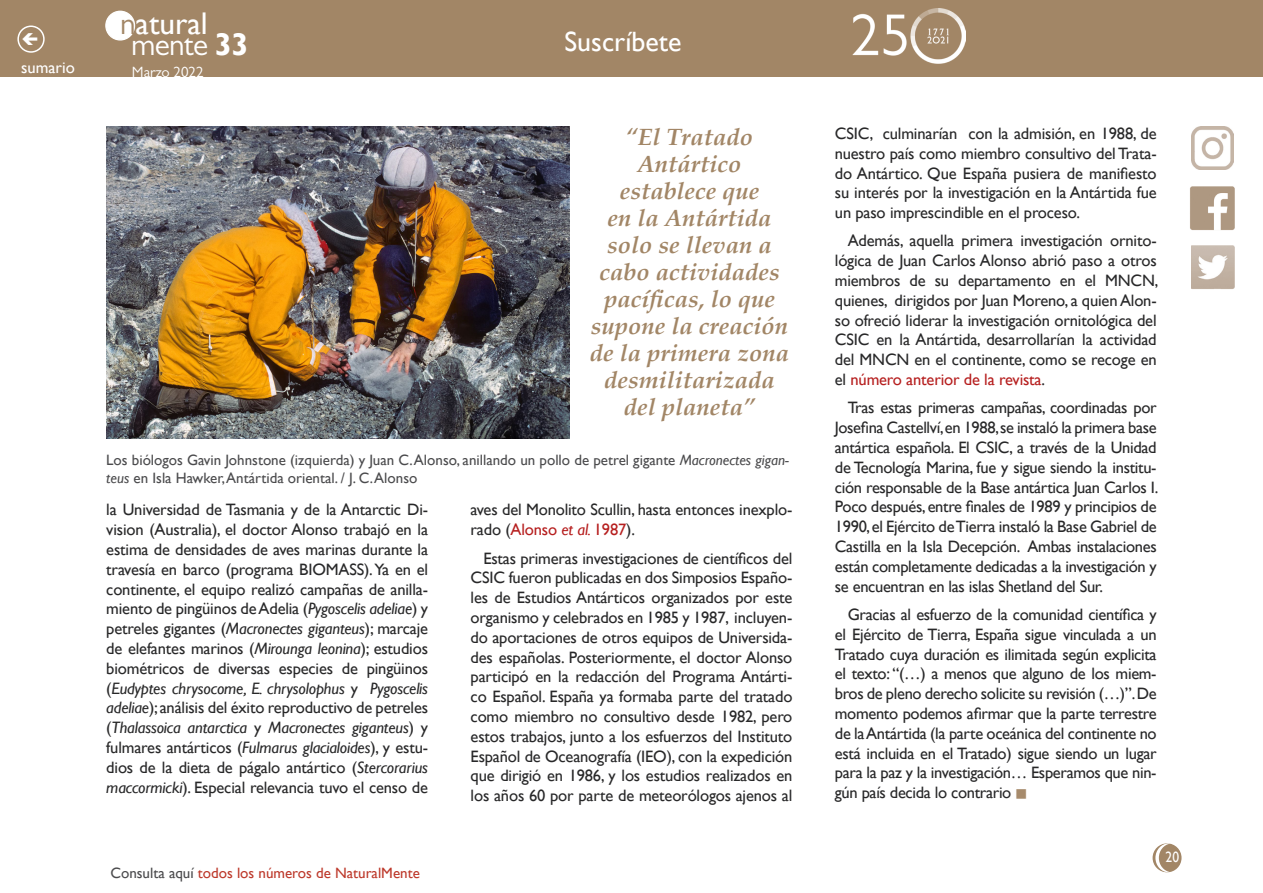
<style>
.page{position:relative;width:1263px;height:893px;background:#fff}
.page>*{position:absolute;margin:0;border:0;box-sizing:border-box;transform-origin:0 0}
.t1{font:31.35px "Gill Sans";color:#fff}
.t2{font:31.35px "Gill Sans MT Pro";letter-spacing:-.02em;color:#fff}
.t3{font:27.9px "Gill Sans";color:#fff}
.t4{font:italic 700 24px/27px "Palatino";color:#a28666;text-align:center}
.t5{font:16.5px/19.8px "Gill Sans";letter-spacing:-.01em;color:#282829;text-align:justify}
.t6{font:16.5px "Gill Sans";color:#fff}
.t7{font:15px/18px "Gill Sans";color:#4b4b4d}
.t8{font:15px "Gill Sans";color:#bd392b}
.t9{font:15px "Gill Sans MT Pro";color:#fff}
.t10{font:15px "Gill Sans";color:#fff;scale:.9 1}
.s1{font-family:"Gill Sans MT Pro";color:#a28666}
.s2{font-family:"Gill Sans";font-weight:700}
.s3{font-style:italic}
.s4{color:#4b4b4d}
.s5{color:#b61f1f}
.s6{font-style:italic;color:#b61f1f}
.s7{color:#a78b6c}
</style>
<div class="page">
<div style="left:1153px;top:844px;width:28px;height:28px;background:#a28666;border-radius:50%"></div>
<div style="left:1152px;top:843px;width:29px;height:29px;border:2px solid #a28666;border-radius:50%"></div>
<div style="left:0;top:0;width:1263px;height:77px;background:#a28666"></div>
<div style="left:106px;top:11px;width:29px;height:29px;background:#fff;border-radius:50%"></div>
<div style="left:105px;top:11px;width:30px;height:30px;border:1px solid #fff;border-radius:50%"></div>
<svg style="left:1155px;top:843px;width:15px;height:29px"></svg>
<div style="left:17px;top:26px;width:28px;height:27px;border:2px solid #fff;border-radius:50%"></div>
<img style="left:1190px;top:186px;width:45px;height:44px">
<img style="left:1191px;top:246px;width:44px;height:43px">
<img style="left:1191px;top:127px;width:42px;height:42px">
<img style="left:853px;top:9px;width:112px;height:55px">
<img style="left:106px;top:127px;width:463px;height:311px">
<p class="t6" style="left:21px;top:58px;width:55px">sumario</p>
<h1 class="t1" style="left:120px;top:5px;width:89px"><span class="s1">n</span>atural</h1>
<h1 class="t2" style="left:131px;top:26px;width:119px">mente <span class="s2">33</span></h1>
<p class="t9" style="left:132px;top:63px;width:73px">Marzo 2022</p>
<h2 class="t3" style="left:564px;top:25px;width:118px">Suscríbete</h2>
<h3 class="t4" style="left:590px;top:124px;width:201px">“El Tratado<br>Antártico establece que<br>en la Antártida solo se llevan a cabo actividades pacíficas, lo que supone la creación de la primera zona desmilitarizada del planeta”</h3>
<p class="t7" style="left:106px;top:452px;width:684px">Los biólogos Gavin Johnstone (izquierda) y Juan C. Alonso, anillando un pollo de petrel gigante <span class="s3">Macronectes gigan&shy;teus</span> en Isla Hawker, Antártida oriental. / J. C. Alonso</p>
<p class="t5" style="left:106px;top:500px;width:323px">la Universidad de Tasmania y de la Antarctic Di&shy;vision (Australia), el doctor Alonso trabajó en la estima de densidades de aves marinas durante la travesía en barco (programa BIOMASS). Ya en el continente, el equipo realizó campañas de anilla&shy;miento de pingüinos de Adelia (<span class="s3">Pygoscelis adeliae</span>) y petreles gigantes (<span class="s3">Macronectes giganteus</span>); marcaje de elefantes marinos (<span class="s3">Mirounga leonina</span>); estudios biométricos de diversas especies de pingüinos (<span class="s3">Eudyptes chrysocome, E. chrysolophus</span> y <span class="s3">Pygoscelis adeliae</span>); análisis del éxito reproductivo de petreles (<span class="s3">Thalassoica antarctica</span> y <span class="s3">Macronectes giganteus</span>) y fulmares antárticos (<span class="s3">Fulmarus glacialoides</span>), y estu&shy;dios de la dieta de págalo antártico (<span class="s3">Stercorarius maccormicki</span>). Especial relevancia tuvo el censo de</p>
<p class="t8" style="left:110px;top:864px;width:311px"><span class="s4">Consulta aquí</span> todos los números de NaturalMente</p>
<p class="t5" style="left:471px;top:500px;width:323px">aves del Monolito Scullin, hasta entonces inexplo&shy;rado (<span class="s5">Alonso</span> <span class="s6">et al.</span> <span class="s5">1987</span>).</p>
<p class="t5" style="left:471px;top:548px;width:323px;text-indent:13px">Estas primeras investigaciones de científicos del CSIC fueron publicadas en dos Simposios Españo&shy;les de Estudios Antárticos organizados por este organismo y celebrados en 1985 y 1987, incluyen&shy;do aportaciones de otros equipos de Universida&shy;des españolas. Posteriormente, el doctor Alonso participó en la redacción del Programa Antárti&shy;co Español. España ya formaba parte del tratado como miembro no consultivo desde 1982, pero estos trabajos, junto a los esfuerzos del Instituto Español de Oceanografía (IEO), con la expedición que dirigió en 1986, y los estudios realizados en los años 60 por parte de meteorólogos ajenos al</p>
<p class="t5" style="left:835px;top:124px;width:323px">CSIC, culminarían con la admisión, en 1988, de nuestro país como miembro consultivo del Trata&shy;do Antártico. Que España pusiera de manifiesto su interés por la investigación en la Antártida fue un paso imprescindible en el proceso.</p>
<p class="t5" style="left:835px;top:231px;width:325px;text-indent:13px">Además, aquella primera investigación ornito&shy;lógica de Juan Carlos Alonso abrió paso a otros miembros de su departamento en el MNCN, quienes, dirigidos por Juan Moreno, a quien Alon&shy;so ofreció liderar la investigación ornitológica del CSIC en la Antártida, desarrollarían la actividad del MNCN en el continente, como se recoge en el <span class="s5">número anterior de la revista</span>.</p>
<p class="t5" style="left:835px;top:398px;width:325px;text-indent:13px">Tras estas primeras campañas, coordinadas por Josefina Castellví, en 1988, se instaló la primera base antártica española. El CSIC, a través de la Unidad de Tecnología Marina, fue y sigue siendo la institu&shy;ción responsable de la Base antártica Juan Carlos I.<br>Poco después, entre finales de 1989 y principios de 1990, el Ejército de Tierra instaló la Base Gabriel de Castilla en la Isla Decepción. Ambas instalaciones están completamente dedicadas a la investigación y se encuentran en las islas Shetland del Sur.</p>
<p class="t5" style="left:835px;top:605px;width:323px;text-indent:13px">Gracias al esfuerzo de la comunidad científica y el Ejército de Tierra, España sigue vinculada a un Tratado cuya duración es ilimitada según explicita el texto: “(…) a menos que alguno de los miem&shy;bros de pleno derecho solicite su revisión (…)”. De momento podemos afirmar que la parte terrestre de la Antártida (la parte oceánica del continente no está incluida en el Tratado) sigue siendo un lugar para la paz y la investigación… Esperamos que nin&shy;gún país decida lo contrario <span class="s7">■</span></p>
<p class="t10" style="left:1165px;top:849px;width:16px">20</p>
</div>
